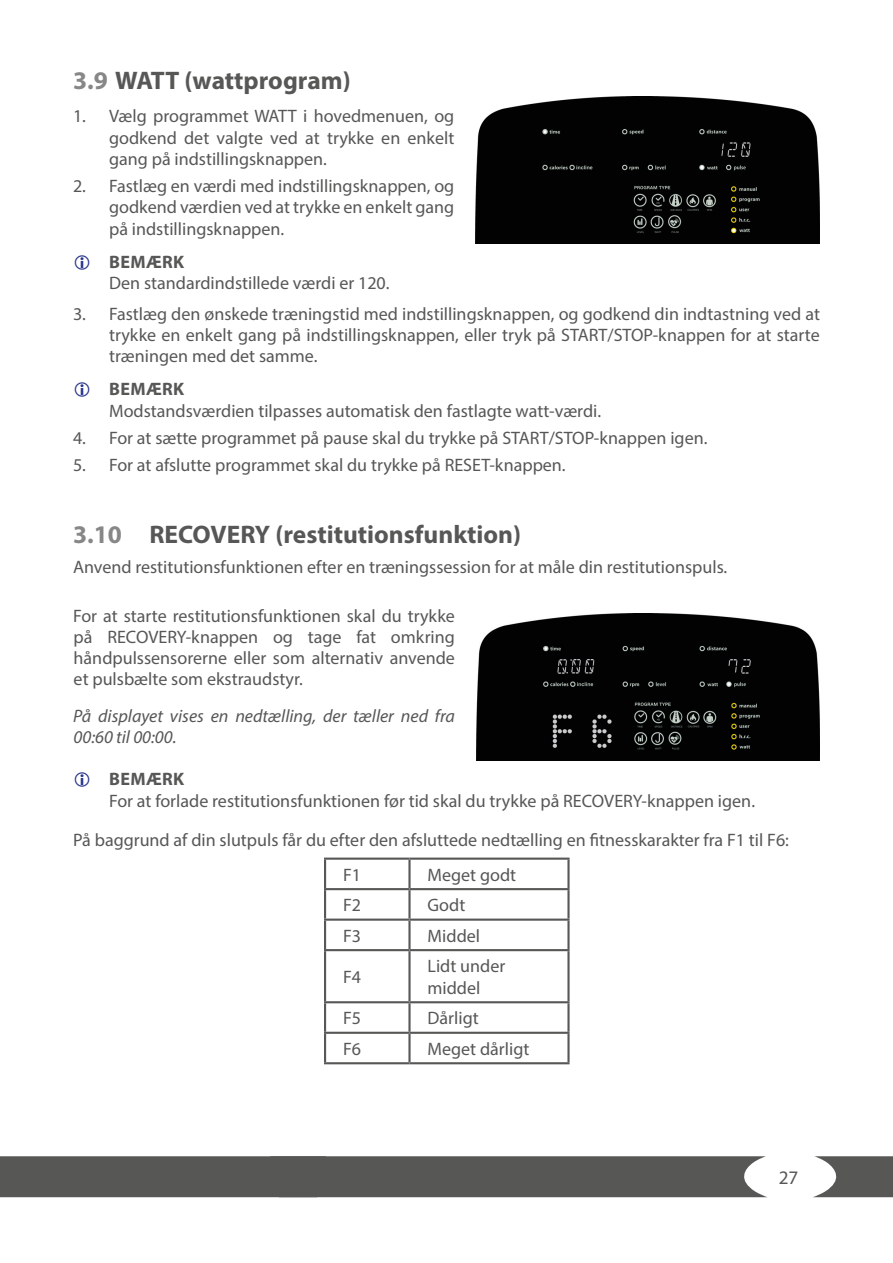
<style>
.page{position:relative;width:893px;height:1263px;background:#fff}
.page>*{position:absolute;margin:0;border:0;box-sizing:border-box;transform-origin:0 0}
.t1{font:700 25.5px "Myriad Pro";color:#575756}
.t2{font:19.2px "Myriad Pro";color:#575756}
.Text_Hinweise{font:18px/21.1px "Myriad Pro";color:#575756;text-align:justify}
.Einf__Abs{font:18px/21.6px "Myriad Pro";color:#575756}
.t3{font:italic 18px/21.1px "Myriad Pro";color:#575756}
.t4{font:700 18px "Myriad Pro";letter-spacing:.02em;color:#575756}
.s1{color:#878787}
</style>
<div class="page">
<img style="left:476px;top:613px;width:344px;height:148px">
<img style="left:476px;top:96px;width:344px;height:148px">
<div style="left:0;top:1156px;width:767px;height:41px;background:#575756"></div>
<svg style="left:813px;top:1156px;width:80px;height:41px"></svg>
<hr style="left:324px;top:860px;width:2px;height:28px;background:#575756">
<hr style="left:324px;top:890px;width:2px;height:28px;background:#575756">
<hr style="left:324px;top:921px;width:2px;height:28px;background:#575756">
<hr style="left:324px;top:951px;width:2px;height:50px;background:#575756">
<hr style="left:324px;top:1003px;width:2px;height:29px;background:#575756">
<hr style="left:324px;top:1034px;width:2px;height:28px;background:#575756">
<hr style="left:324px;top:857px;width:85px;height:3px;background:#575756">
<hr style="left:409px;top:857px;width:161px;height:3px;background:#575756">
<hr style="left:408px;top:860px;width:3px;height:28px;background:#575756">
<hr style="left:567px;top:860px;width:3px;height:28px;background:#575756">
<hr style="left:408px;top:890px;width:3px;height:28px;background:#575756">
<hr style="left:567px;top:890px;width:3px;height:28px;background:#575756">
<hr style="left:408px;top:921px;width:3px;height:28px;background:#575756">
<hr style="left:567px;top:921px;width:3px;height:28px;background:#575756">
<hr style="left:408px;top:951px;width:3px;height:50px;background:#575756">
<hr style="left:567px;top:951px;width:3px;height:50px;background:#575756">
<hr style="left:408px;top:1003px;width:3px;height:29px;background:#575756">
<hr style="left:567px;top:1003px;width:3px;height:29px;background:#575756">
<hr style="left:408px;top:1034px;width:3px;height:28px;background:#575756">
<hr style="left:567px;top:1034px;width:3px;height:28px;background:#575756">
<hr style="left:324px;top:888px;width:85px;height:2px;background:#575756">
<hr style="left:409px;top:888px;width:161px;height:2px;background:#575756">
<hr style="left:324px;top:918px;width:85px;height:3px;background:#575756">
<hr style="left:409px;top:918px;width:161px;height:3px;background:#575756">
<hr style="left:324px;top:949px;width:85px;height:2px;background:#575756">
<hr style="left:409px;top:949px;width:161px;height:2px;background:#575756">
<hr style="left:324px;top:1001px;width:85px;height:2px;background:#575756">
<hr style="left:409px;top:1001px;width:161px;height:2px;background:#575756">
<hr style="left:324px;top:1032px;width:85px;height:2px;background:#575756">
<hr style="left:409px;top:1032px;width:161px;height:2px;background:#575756">
<hr style="left:324px;top:1062px;width:85px;height:2px;background:#575756">
<hr style="left:409px;top:1062px;width:161px;height:2px;background:#575756">
<p class="t1" style="left:73px;top:64px;width:279px"><span class="s1">3.9</span> WATT (wattprogram)</p>
<p class="Text_Hinweise" style="left:109px;top:106px;width:347px;text-indent:-36px">1. Vælg programmet WATT i hovedmenuen, og godkend det valgte ved at trykke en enkelt gang på indstillingsknappen.</p>
<p class="Text_Hinweise" style="left:109px;top:175px;width:347px;text-indent:-36px">2. Fastlæg en værdi med indstillingsknappen, og godkend værdien ved at trykke en enkelt gang på indstillingsknappen.</p>
<p class="t4" style="left:109px;top:250px;width:76px">BEMÆRK</p>
<p class="Text_Hinweise" style="left:109px;top:273px;width:282px">Den standardindstillede værdi er 120.</p>
<p class="Text_Hinweise" style="left:109px;top:303px;width:712px;text-indent:-36px">3. Fastlæg den ønskede træningstid med indstillingsknappen, og godkend din indtastning ved at trykke en enkelt gang på indstillingsknappen, eller tryk på START/STOP-knappen for at starte træningen med det samme.</p>
<p class="t4" style="left:109px;top:378px;width:76px">BEMÆRK</p>
<p class="Text_Hinweise" style="left:109px;top:400px;width:493px">Modstandsværdien tilpasses automatisk den fastlagte watt-værdi.</p>
<p class="Text_Hinweise" style="left:73px;top:427px;width:636px">4. For at sætte programmet på pause skal du trykke på START/STOP-knappen igen.</p>
<p class="Text_Hinweise" style="left:73px;top:455px;width:494px">5. For at afslutte programmet skal du trykke på RESET-knappen.</p>
<p class="t1" style="left:73px;top:518px;width:449px"><span class="s1">3.10</span> RECOVERY (restitutionsfunktion)</p>
<p class="Text_Hinweise" style="left:73px;top:556px;width:656px">Anvend restitutionsfunktionen efter en træningssession for at måle din restitutionspuls.</p>
<p class="Text_Hinweise" style="left:73px;top:605px;width:383px">For at starte restitutionsfunktionen skal du trykke på RECOVERY-knappen og tage fat omkring håndpulssensorerne eller som alternativ anvende et pulsbælte som ekstraudstyr.</p>
<p class="t3" style="left:73px;top:705px;width:383px">På displayet vises en nedtælling, der tæller ned fra<br>00:60 til 00:00.</p>
<p class="t4" style="left:109px;top:767px;width:76px">BEMÆRK</p>
<p class="Text_Hinweise" style="left:109px;top:790px;width:647px">For at forlade restitutionsfunktionen før tid skal du trykke på RECOVERY-knappen igen.</p>
<p class="Text_Hinweise" style="left:73px;top:829px;width:717px">På baggrund af din slutpuls får du efter den afsluttede nedtælling en fitnesskarakter fra F1 til F6:</p>
<p class="Einf__Abs" style="left:343px;top:863px;width:20px">F1</p>
<p class="Einf__Abs" style="left:428px;top:863px;width:90px">Meget godt</p>
<p class="Einf__Abs" style="left:343px;top:894px;width:20px">F2</p>
<p class="Einf__Abs" style="left:428px;top:894px;width:39px">Godt</p>
<p class="Einf__Abs" style="left:343px;top:924px;width:20px">F3</p>
<p class="Einf__Abs" style="left:428px;top:924px;width:54px">Middel</p>
<p class="Einf__Abs" style="left:343px;top:966px;width:20px">F4</p>
<p class="Einf__Abs" style="left:428px;top:955px;width:79px">Lidt under middel</p>
<p class="Einf__Abs" style="left:343px;top:1007px;width:20px">F5</p>
<p class="Einf__Abs" style="left:428px;top:1007px;width:53px">Dårligt</p>
<p class="Einf__Abs" style="left:343px;top:1038px;width:20px">F6</p>
<p class="Einf__Abs" style="left:428px;top:1038px;width:103px">Meget dårligt</p>
<p class="t2" style="left:779px;top:1166px;width:21px">27</p>
</div>
